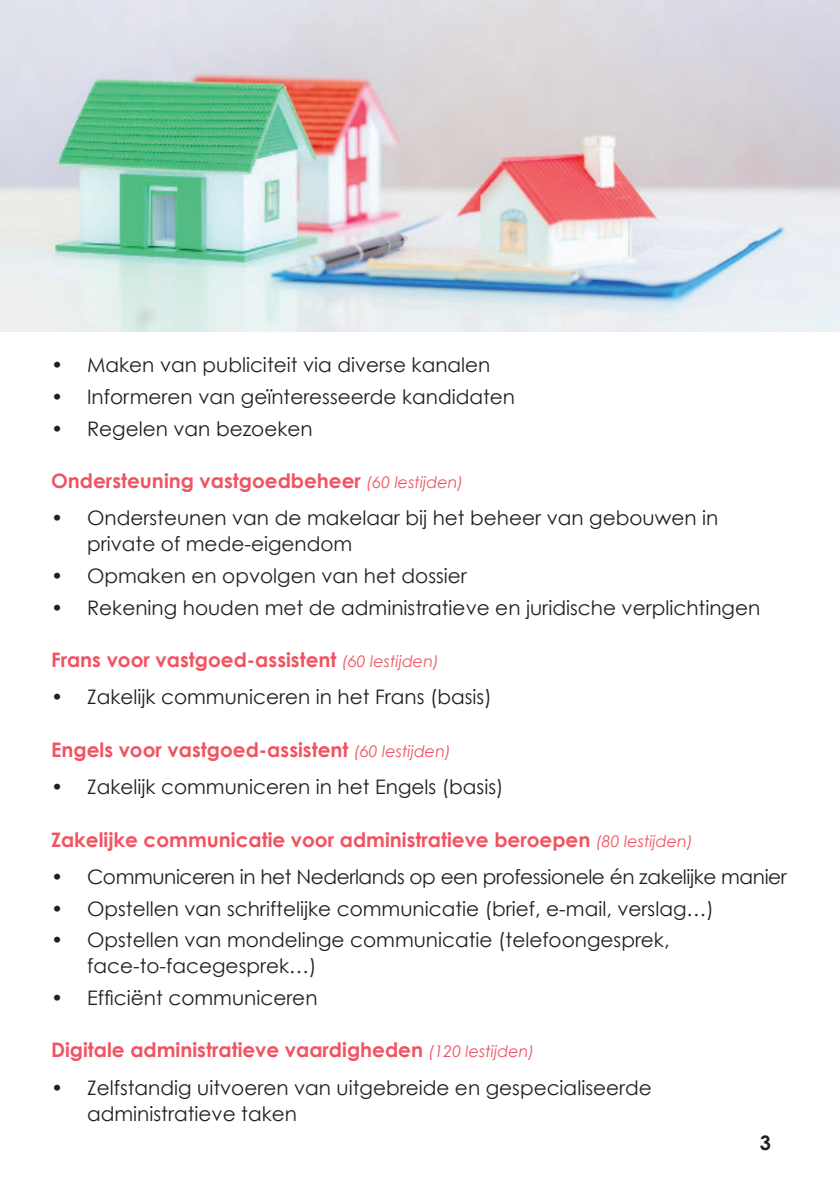
<style>
.page{position:relative;width:840px;height:1191px;background:#fff}
.page>*{position:absolute;margin:0;border:0;box-sizing:border-box;transform-origin:0 0}
.t1{font:20px/26px "Century Gothic";color:#231f20}
.t2{font:700 20px "Century Gothic";color:#ef5462}
.t3{font:20px "Century Gothic";letter-spacing:-.02em;color:#231f20}
.t4{font:700 20px "Century Gothic";color:#231f20}
.s1{font-weight:400;font-style:italic;font-size:16px}
</style>
<div class="page">
<img style="left:0;top:0;width:839px;height:332px">
<p class="t1" style="left:51px;top:352px;width:440px">• Maken van publiciteit via diverse kanalen</p>
<p class="t1" style="left:51px;top:383px;width:465px">• Informeren van geïnteresseerde kandidaten</p>
<p class="t1" style="left:51px;top:415px;width:263px">• Regelen van bezoeken</p>
<p class="t2" style="left:51px;top:468px;width:413px">Ondersteuning vastgoedbeheer <span class="s1">(60 lestijden)</span></p>
<p class="t1" style="left:87px;top:505px;width:632px;text-indent:-36px">• Ondersteunen van de makelaar bij het beheer van gebouwen in private of mede-eigendom</p>
<p class="t1" style="left:51px;top:562px;width:417px">• Opmaken en opvolgen van het dossier</p>
<p class="t1" style="left:51px;top:594px;width:710px">• Rekening houden met de administratieve en juridische verplichtingen</p>
<p class="t2" style="left:51px;top:647px;width:389px">Frans voor vastgoed-assistent <span class="s1">(60 lestijden)</span></p>
<p class="t1" style="left:51px;top:684px;width:442px">• Zakelijk communiceren in het Frans (basis)</p>
<p class="t2" style="left:51px;top:737px;width:401px">Engels voor vastgoed-assistent <span class="s1">(60 lestijden)</span></p>
<p class="t1" style="left:51px;top:773px;width:453px">• Zakelijk communiceren in het Engels (basis)</p>
<p class="t2" style="left:51px;top:826px;width:643px">Zakelijke communicatie voor administratieve beroepen <span class="s1">(80 lestijden)</span></p>
<p class="t3" style="left:51px;top:864px;width:737px">• Communiceren in het Nederlands op een professionele én zakelijke manier</p>
<p class="t1" style="left:51px;top:895px;width:664px">• Opstellen van schriftelijke communicatie (brief, e-mail, verslag…)</p>
<p class="t1" style="left:87px;top:926px;width:583px;text-indent:-36px">• Opstellen van mondelinge communicatie (telefoongesprek, face-to-facegesprek…)</p>
<p class="t1" style="left:51px;top:984px;width:268px">• Efficiënt communiceren</p>
<p class="t2" style="left:51px;top:1037px;width:484px">Digitale administratieve vaardigheden <span class="s1">(120 lestijden)</span></p>
<p class="t1" style="left:87px;top:1074px;width:566px;text-indent:-36px">• Zelfstandig uitvoeren van uitgebreide en gespecialiseerde administratieve taken</p>
<p class="t4" style="left:759px;top:1130px;width:13px">3</p>
</div>
